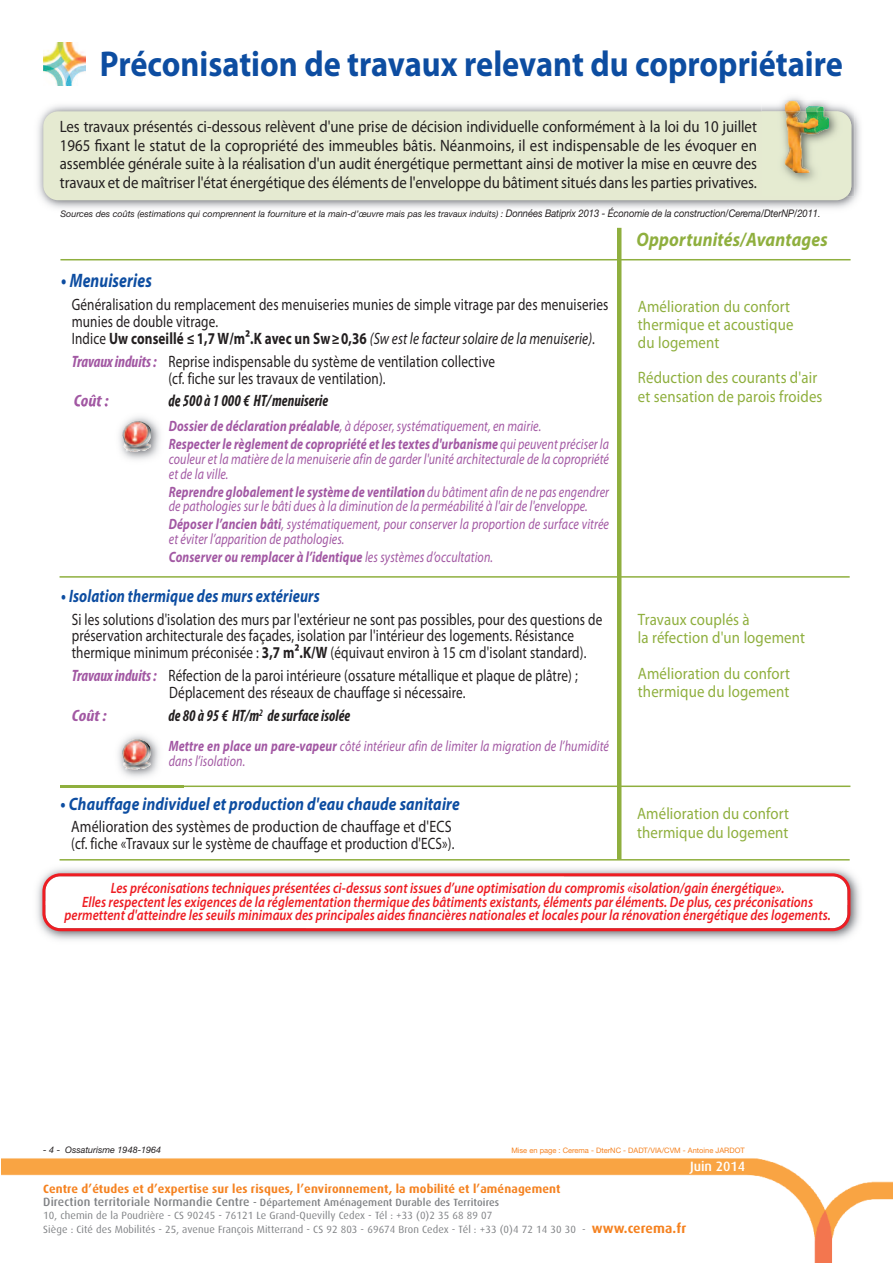
<style>
.page{position:relative;width:893px;height:1263px;background:#fff}
.page>*{position:absolute;margin:0;border:0;box-sizing:border-box;transform-origin:0 0}
.t1{font:700 36px "Myriad Pro";color:#0d4da1;scale:.9 1}
.t2{font:italic 700 19.5px "Myriad Pro";letter-spacing:.01em;color:#8faf3e;scale:.9 1}
.t3{font:italic 700 19.5px "Myriad Pro";letter-spacing:.01em;color:#0d4da1;scale:.8 1}
.t4{font:italic 700 18px "Myriad Pro";letter-spacing:.01em;color:#0d4da1;scale:.85 1}
.t5{font:italic 700 18px "Myriad Pro";letter-spacing:.01em;color:#0d4da1;scale:.8 1}
.t6{font:16.5px/16.8px "Myriad Pro";letter-spacing:.01em;color:#231f20;scale:.8 1}
.t7{font:16.5px/18.5px "Myriad Pro";letter-spacing:.01em;color:#231f20;text-align:justify;scale:.9 1}
.t8{font:16.5px/18.3px "Myriad Pro";letter-spacing:.01em;color:#8faf3e;scale:.9 1}
.t9{font:16.5px/16.8px "Myriad Pro";letter-spacing:.01em;color:#231f20;scale:.85 1}
.t10{font:italic 700 condensed 16.5px "Myriad Pro";letter-spacing:.005em;color:#231f20;scale:.9 1}
.t11{font:italic 700 condensed 16.5px "Myriad Pro";letter-spacing:.005em;color:#a258a3;scale:1.1 1}
.t12{font:italic 15px/14.9px "Myriad Pro";letter-spacing:.01em;color:#a258a3;scale:.8 1}
.t13{font:italic 600 15px/13.8px "Myriad Pro";letter-spacing:.005em;color:#ee1d23;text-align:center;scale:.85 1}
.t14{font:italic 700 15px/17.9px "Myriad Pro";letter-spacing:.01em;color:#a258a3;scale:.8 1}
.t15{font:500 13.5px "Dax OT";color:#fff}
.t16{font:700 12px "Dax OT";letter-spacing:.01em;color:#f58220}
.t17{font:10.5px/12.3px "Dax OT";letter-spacing:.01em;color:#808285}
.t18{font:italic 9px "Helvetica Neue";color:#231f20}
.t19{font:7.5px "Helvetica Neue";color:#f58220}
.s1{font-size:10.5px}
.s2{font-weight:700}
.s3{font-style:italic}
.s4{font-weight:700;font-style:italic;font-stretch:condensed;color:#a258a3}
.s5{font-weight:400}
.s6{font-weight:500;font-size:12px}
.s7{font-weight:500}
.s8{font-weight:700;font-size:13.5px;color:#f58220}
</style>
<div class="page">
<img style="left:38px;top:105px;width:822px;height:104px">
<div style="left:43px;top:111px;width:808px;height:89px;background:#e5ead1;border-radius:15px"></div>
<img style="left:43px;top:43px;width:43px;height:42px">
<img style="left:1px;top:1158px;width:892px;height:105px">
<img style="left:761px;top:97px;width:93px;height:99px">
<img style="left:761px;top:111px;width:90px;height:85px">
<img style="left:806px;top:106px;width:18px;height:5px">
<img style="left:785px;top:101px;width:15px;height:10px">
<img style="left:785px;top:111px;width:44px;height:62px">
<img style="left:37px;top:868px;width:823px;height:72px">
<svg style="left:42px;top:873px;width:808px;height:58px"></svg>
<hr style="left:60px;top:259px;width:791px;height:1px;background:#8faf3e">
<hr style="left:617px;top:228px;width:4px;height:631px;background:#8faf3e">
<hr style="left:60px;top:576px;width:790px;height:2px;background:#8faf3e">
<hr style="left:60px;top:785px;width:790px;height:2px;background:#8faf3e">
<hr style="left:60px;top:859px;width:790px;height:1px;background:#8faf3e">
<img style="left:76px;top:405px;width:108px;height:55px">
<img style="left:75px;top:405px;width:33px;height:1px">
<svg style="left:169px;top:405px;width:15px;height:1px"></svg>
<img style="left:122px;top:421px;width:29px;height:31px">
<img style="left:60px;top:734px;width:123px;height:54px">
<img style="left:60px;top:785px;width:123px;height:2px">
<img style="left:122px;top:739px;width:29px;height:31px">
<div style="left:169px;top:420px;width:440px;height:153px;background:#fff"></div>
<h1 class="t1" style="left:100px;top:50px;width:827px">Préconisation de travaux relevant du copropriétaire</h1>
<p class="t7" style="left:60px;top:119px;width:776px">Les travaux présentés ci-dessous relèvent d'une prise de décision individuelle conformément à la loi du 10 juillet 1965 fixant le statut de la copropriété des immeubles bâtis. Néanmoins, il est indispensable de les évoquer en assemblée générale suite à la réalisation d'un audit énergétique permettant ainsi de motiver la mise en œuvre des travaux et de maîtriser l'état énergétique des éléments de l'enveloppe du bâtiment situés dans les parties privatives.</p>
<p class="t18" style="left:60px;top:206px;width:762px">Sources des coûts (estimations qui comprennent la fourniture et la main-d’œuvre mais pas les travaux induits) : <span class="s1">Données Batiprix 2013 - Économie de la construction/Cerema/DterNP/2011</span>.</p>
<p class="t3" style="left:61px;top:273px;width:115px">• Menuiseries</p>
<p class="t6" style="left:72px;top:298px;width:672px">Généralisation du remplacement des menuiseries munies de simple vitrage par des menuiseries munies de double vitrage.<br>Indice <span class="s2">Uw conseillé ≤ 1,7 W/m².K avec un Sw≥0,36</span> <span class="s3">(Sw est le facteur solaire de la menuiserie)</span>.</p>
<p class="t6" style="left:168px;top:354px;width:410px;text-indent:-97px"><span class="s4">Travauxinduits:</span> Reprise indispensable du système de ventilation collective (cf. fiche sur les travaux de ventilation).</p>
<p class="t11" style="left:74px;top:395px;width:33px">Coût :</p>
<p class="t10" style="left:168px;top:395px;width:179px">de 500 à 1 000 € HT/menuiserie</p>
<p class="t14" style="left:169px;top:418px;width:552px">Dossier de déclaration préalable<span class="s5">, à déposer, systématiquement, en mairie.<br></span>Respecter le règlement de copropriété et les textes d'urbanisme <span class="s5">qui peuvent préciser la</span></p>
<p class="t12" style="left:169px;top:453px;width:552px">couleur et la matière de la menuiserie afin de garder l'unité architecturale de la copropriété et de la ville.</p>
<p class="t12" style="left:169px;top:485px;width:552px"><span class="s2">Reprendre globalement le système de ventilation</span> du bâtiment afin de ne pas engendrer de pathologies sur le bâti dues à la diminution de la perméabilité à l'air de l'enveloppe.</p>
<p class="t12" style="left:169px;top:518px;width:552px"><span class="s2">Déposer l’ancien bâti</span>, systématiquement, pour conserver la proportion de surface vitrée et éviter l’apparition de pathologies.</p>
<p class="t14" style="left:169px;top:549px;width:407px">Conserver ou remplacer à l’identique <span class="s5">les systèmes d’occultation.</span></p>
<p class="t5" style="left:61px;top:589px;width:325px">• Isolation thermique des murs extérieurs</p>
<p class="t6" style="left:72px;top:612px;width:665px">Si les solutions d'isolation des murs par l'extérieur ne sont pas possibles, pour des questions de préservation architecturale des façades, isolation par l'intérieur des logements. Résistance thermique minimum préconisée : <span class="s2">3,7 m².K/W</span> (équivaut environ à 15 cm d'isolant standard).</p>
<p class="t6" style="left:169px;top:668px;width:512px;text-indent:-98px"><span class="s4">Travauxinduits:</span> Réfection de la paroi intérieure (ossature métallique et plaque de plâtre) ;<br>Déplacement des réseaux de chauffage si nécessaire.</p>
<p class="t11" style="left:72px;top:709px;width:33px">Coût :</p>
<p class="t10" style="left:168px;top:709px;width:203px">de 80 à 95 € HT/m<sup>2</sup> desurfaceisolée</p>
<p class="t12" style="left:169px;top:739px;width:552px;line-height:15.3px"><span class="s2">Mettre en place un pare-vapeur</span> côté intérieur afin de limiter la migration de l’humidité dans l’isolation.</p>
<p class="t4" style="left:61px;top:797px;width:471px">• Chauffage individuel et production d'eau chaude sanitaire</p>
<p class="t9" style="left:71px;top:819px;width:453px">Amélioration des systèmes de production de chauffage et d'ECS (cf. fiche «Travaux sur le système de chauffage et production d'ECS»).</p>
<p class="t2" style="left:636px;top:232px;width:214px">Opportunités/Avantages</p>
<p class="t8" style="left:638px;top:298px;width:174px">Amélioration du confort thermique et acoustique du logement</p>
<p class="t8" style="left:638px;top:370px;width:207px">Réduction des courants d'air et sensation de parois froides</p>
<p class="t8" style="left:638px;top:612px;width:187px">Travaux couplés à<br>la réfection d'un logement</p>
<p class="t8" style="left:638px;top:665px;width:171px">Amélioration du confort thermique du logement</p>
<p class="t8" style="left:637px;top:806px;width:171px">Amélioration du confort thermique du logement</p>
<p class="t13" style="left:64px;top:882px;width:903px">Les préconisations techniques présentées ci-dessus sont issues d’une optimisation du compromis «isolation/gain énergétique».<br>Elles respectent les exigences de la réglementation thermique des bâtiments existants, éléments par éléments. De plus, ces préconisations permettent d'atteindre les seuils minimaux des principales aides financières nationales et locales pour la rénovation énergétique des logements.</p>
<p class="t18" style="left:43px;top:1142px;width:119px">- 4 - Ossaturisme 1948-1964</p>
<p class="t19" style="left:511px;top:1144px;width:235px">Mise en page : Cerema - DterNC - DADT/VIA/CVM - Antoine JARDOT</p>
<p class="t15" style="left:690px;top:1162px;width:57px">Juin 2014</p>
<p class="t16" style="left:43px;top:1185px;width:519px">Centre d’études et d’expertise sur les risques, l’environnement, la mobilité et l’aménagement</p>
<p class="t17" style="left:43px;top:1197px;width:457px"><span class="s6">Direction territoriale Normandie Centre</span> <span class="s7">- Département Aménagement Durable des Territoires<br></span>10, chemin de la Poudrière - CS 90245 - 76121 Le Grand-Quevilly Cedex - Tél : +33 (0)2 35 68 89 07</p>
<p class="t17" style="left:43px;top:1223px;width:644px">Siège : Cité des Mobilités - 25, avenue François Mitterrand - CS 92 803 - 69674 Bron Cedex - Tél : +33 (0)4 72 14 30 30 - <span class="s8">www.cerema.fr</span></p>
</div>
